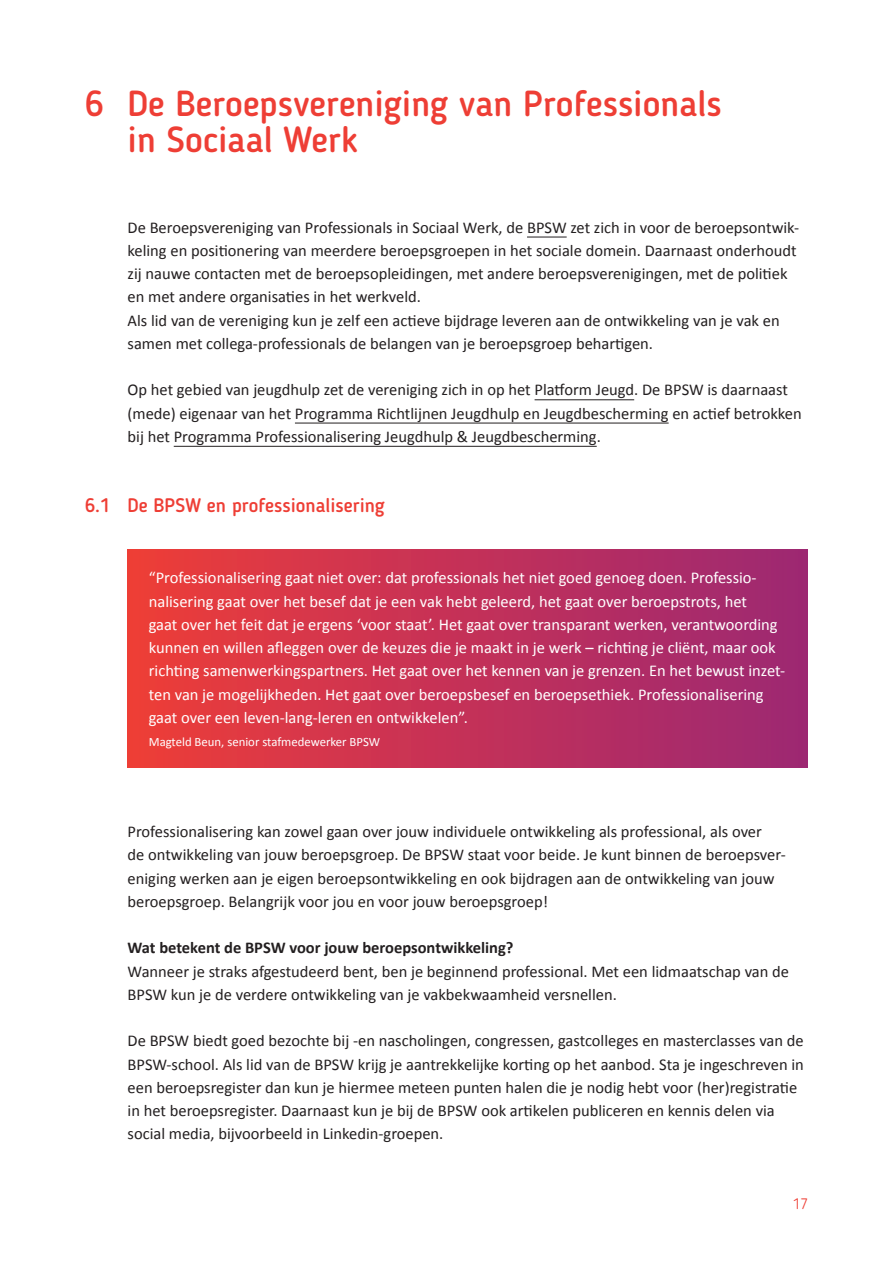
<style>
.page{position:relative;width:893px;height:1263px;background:#fff}
.page>*{position:absolute;margin:0;border:0;box-sizing:border-box;transform-origin:0 0}
.kop_2{font:500 36px/36px "Blogger Sans";color:#ee3e35}
.Tussenkop{font:500 19.5px "Blogger Sans";color:#ee3e35}
.Platte_tekst{font:16.5px/23.2px "Calibri";color:#231f20}
.kadertekst{font:16.5px/23.2px "Calibri";color:#fff}
.body_bold{font:700 16.5px "Calibri";color:#231f20}
.t1{font:300 15px "Blogger Sans";color:#ee3e35}
.kadertekst-2{font:12.75px "Calibri";color:#fff}
</style>
<div class="page">
<hr style="left:527px;top:237px;width:40px;height:1px;background:#231f20">
<hr style="left:535px;top:399px;width:99px;height:1px;background:#231f20">
<hr style="left:295px;top:423px;width:374px;height:1px;background:#231f20">
<hr style="left:174px;top:446px;width:423px;height:1px;background:#231f20">
<div style="left:128px;top:550px;width:680px;height:217px;background:linear-gradient(to right,#ed3d39,#9b2774)"></div>
<p class="kop_2" style="left:128px;top:86px;width:596px;text-indent:-43px">6 De Beroepsvereniging van Professionals in Sociaal Werk</p>
<p class="Platte_tekst" style="left:128px;top:215px;width:673px">De Beroepsvereniging van Professionals in Sociaal Werk, de BPSW zet zich in voor de beroepsontwik&shy;keling en positionering van meerdere beroepsgroepen in het sociale domein. Daarnaast onderhoudt zij nauwe contacten met de beroepsopleidingen, met andere beroepsverenigingen, met de politiek en met andere organisaties in het werkveld.</p>
<p class="Platte_tekst" style="left:128px;top:308px;width:654px">Als lid van de vereniging kun je zelf een actieve bijdrage leveren aan de ontwikkeling van je vak en samen met collega-professionals de belangen van je beroepsgroep behartigen.</p>
<p class="Platte_tekst" style="left:128px;top:378px;width:676px">Op het gebied van jeugdhulp zet de vereniging zich in op het Platform Jeugd. De BPSW is daarnaast (mede) eigenaar van het Programma Richtlijnen Jeugdhulp en Jeugdbescherming en actief betrokken bij het Programma Professionalisering Jeugdhulp &amp; Jeugdbescherming.</p>
<p class="Tussenkop" style="left:85px;top:493px;width:301px">6.1 De BPSW en professionalisering</p>
<p class="kadertekst" style="left:149px;top:566px;width:638px">“Professionalisering gaat niet over: dat professionals het niet goed genoeg doen. Professio&shy;nalisering gaat over het besef dat je een vak hebt geleerd, het gaat over beroepstrots, het<br>gaat over het feit dat je ergens ‘voor staat’. Het gaat over transparant werken, verantwoording kunnen en willen afleggen over de keuzes die je maakt in je werk – richting je cliënt, maar ook richting samenwerkingspartners. Het gaat over het kennen van je grenzen. En het bewust inzet&shy;ten van je mogelijkheden. Het gaat over beroepsbesef en beroepsethiek. Professionalisering gaat over een leven-lang-leren en ontwikkelen”.</p>
<p class="kadertekst-2" style="left:149px;top:734px;width:233px">Magteld Beun, senior stafmedewerker BPSW</p>
<p class="Platte_tekst" style="left:128px;top:820px;width:636px">Professionalisering kan zowel gaan over jouw individuele ontwikkeling als professional, als over</p>
<p class="Platte_tekst" style="left:128px;top:843px;width:660px">de ontwikkeling van jouw beroepsgroep. De BPSW staat voor beide. Je kunt binnen de beroepsver&shy;eniging werken aan je eigen beroepsontwikkeling en ook bijdragen aan de ontwikkeling van jouw beroepsgroep. Belangrijk voor jou en voor jouw beroepsgroep!</p>
<p class="body_bold" style="left:128px;top:937px;width:387px">Wat betekent de BPSW voor jouw beroepsontwikkeling?</p>
<p class="Platte_tekst" style="left:128px;top:959px;width:663px">Wanneer je straks afgestudeerd bent, ben je beginnend professional. Met een lidmaatschap van de<br>BPSW kun je de verdere ontwikkeling van je vakbekwaamheid versnellen.</p>
<p class="Platte_tekst" style="left:128px;top:1029px;width:678px">De BPSW biedt goed bezochte bij -en nascholingen, congressen, gastcolleges en masterclasses van de BPSW-school. Als lid van de BPSW krijg je aantrekkelijke korting op het aanbod. Sta je ingeschreven in een beroepsregister dan kun je hiermee meteen punten halen die je nodig hebt voor (her)registratie in het beroepsregister. Daarnaast kun je bij de BPSW ook artikelen publiceren en kennis delen via social media, bijvoorbeeld in Linkedin-groepen.</p>
<p class="t1" style="left:793px;top:1195px;width:16px">17</p>
</div>
